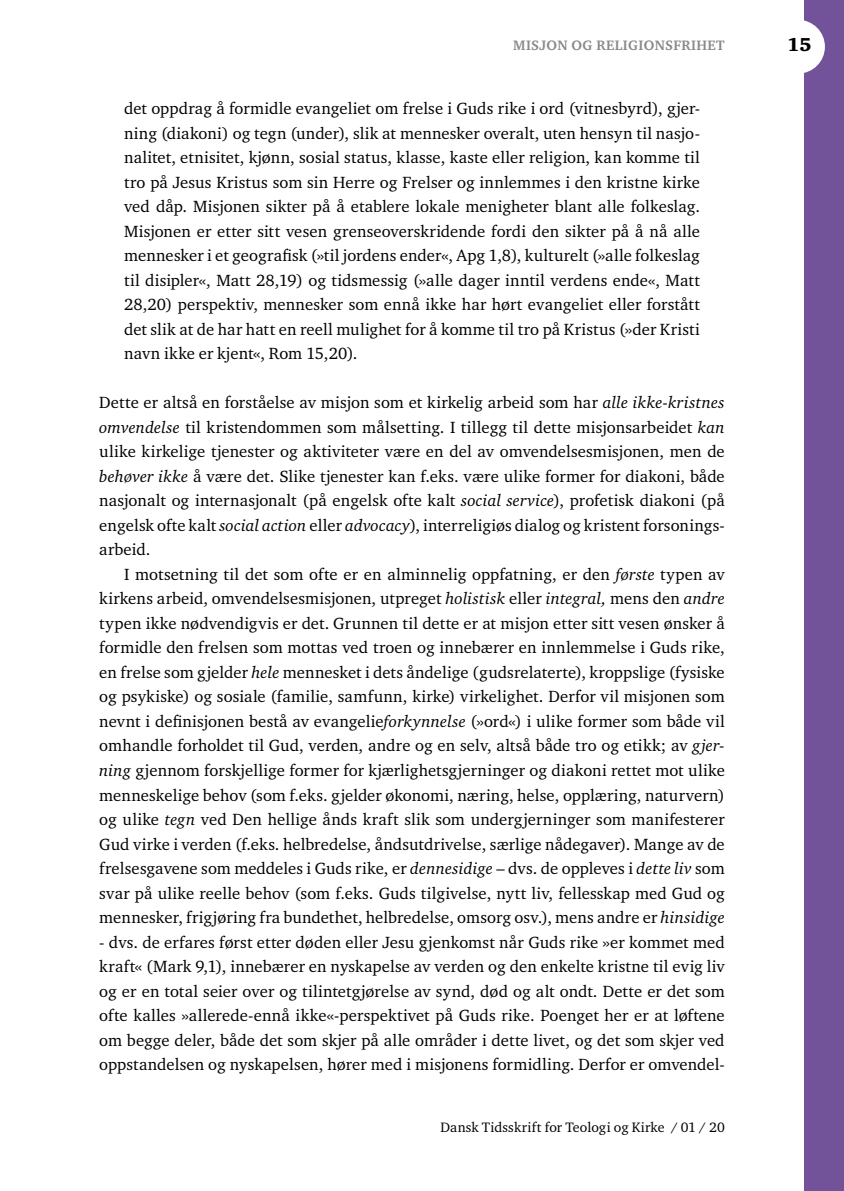
<style>
.page{position:relative;width:844px;height:1191px;background:#fff}
.page>*{position:absolute;margin:0;border:0;box-sizing:border-box;transform-origin:0 0}
.t1{font:900 19.25px "Charter ITC Std";color:#000}
.t2{font:16.62px/24.5px "Charter ITC Std";letter-spacing:.005em;color:#000;text-align:justify}
.t3{font:14px "Charter ITC Std";letter-spacing:.01em;color:#000}
.t4{font:700 14px "Charter ITC Std";letter-spacing:.025em;color:#87888a}
.s1{font-style:italic}
</style>
<div class="page">
<div style="left:804px;top:0;width:39px;height:1191px;background:#725299"></div>
<div style="left:771px;top:20px;width:53px;height:54px;background:#fff;border-radius:50%"></div>
<p class="t4" style="left:513px;top:37px;width:213px">MISJON OG RELIGIONSFRIHET</p>
<p class="t2" style="left:124px;top:96px;width:577px">det oppdrag å formidle evangeliet om frelse i Guds rike i ord (vitnesbyrd), gjer&shy;ning (diakoni) og tegn (under), slik at mennesker overalt, uten hensyn til nasjo&shy;nalitet, etnisitet, kjønn, sosial status, klasse, kaste eller religion, kan komme til tro på Jesus Kristus som sin Herre og Frelser og innlemmes i den kristne kirke ved dåp. Misjonen sikter på å etablere lokale menigheter blant alle folkeslag.<br>Misjonen er etter sitt vesen grenseoverskridende fordi den sikter på å nå alle mennesker i et geografisk (»til jordens ender«, Apg 1,8), kulturelt (»alle folkeslag til disipler«, Matt 28,19) og tidsmessig (»alle dager inntil verdens ende«, Matt 28,20) perspektiv, mennesker som ennå ikke har hørt evangeliet eller forstått det slik at de har hatt en reell mulighet for å komme til tro på Kristus (»der Kristi navn ikke er kjent«, Rom 15,20).</p>
<p class="t2" style="left:99px;top:390px;width:627px">Dette er altså en forståelse av misjon som et kirkelig arbeid som har <span class="s1">alle ikke-kristnes omvendelse</span> til kristendommen som målsetting. I tillegg til dette misjonsarbeidet <span class="s1">kan </span>ulike kirkelige tjenester og aktiviteter være en del av omvendelsesmisjonen, men de <span class="s1">behøver ikke</span> å være det. Slike tjenester kan f.eks. være ulike former for diakoni, både nasjonalt og internasjonalt (på engelsk ofte kalt <span class="s1">social service</span>), profetisk diakoni (på engelsk ofte kalt <span class="s1">social action</span> eller <span class="s1">advocacy</span>), interreligiøs dialog og kristent forsonings&shy;arbeid.</p>
<p class="t2" style="left:99px;top:561px;width:627px;text-indent:25px">I motsetning til det som ofte er en alminnelig oppfatning, er den <span class="s1">første</span> typen av kirkens arbeid, omvendelsesmisjonen, utpreget <span class="s1">holistisk</span> eller <span class="s1">integral,</span> mens den <span class="s1">andre </span>typen ikke nødvendigvis er det. Grunnen til dette er at misjon etter sitt vesen ønsker å formidle den frelsen som mottas ved troen og innebærer en innlemmelse i Guds rike, en frelse som gjelder <span class="s1">hele</span> mennesket i dets åndelige (gudsrelaterte), kroppslige (fysiske og psykiske) og sosiale (familie, samfunn, kirke) virkelighet. Derfor vil misjonen som nevnt i definisjonen bestå av evangelie<span class="s1">forkynnelse</span> (»ord«) i ulike former som både vil omhandle forholdet til Gud, verden, andre og en selv, altså både tro og etikk; av <span class="s1">gjer&shy;ning</span> gjennom forskjellige former for kjærlighetsgjerninger og diakoni rettet mot ulike menneskelige behov (som f.eks. gjelder økonomi, næring, helse, opplæring, naturvern) og ulike <span class="s1">tegn</span> ved Den hellige ånds kraft slik som undergjerninger som manifesterer Gud virke i verden (f.eks. helbredelse, åndsutdrivelse, særlige nådegaver). Mange av de frelsesgavene som meddeles i Guds rike, er <span class="s1">dennesidige</span> – dvs. de oppleves i <span class="s1">dette liv</span> som svar på ulike reelle behov (som f.eks. Guds tilgivelse, nytt liv, fellesskap med Gud og mennesker, frigjøring fra bundethet, helbredelse, omsorg osv.), mens andre er <span class="s1">hinsidige</span></p>
<p class="t2" style="left:99px;top:929px;width:627px">- dvs. de erfares først etter døden eller Jesu gjenkomst når Guds rike »er kommet med kraft« (Mark 9,1), innebærer en nyskapelse av verden og den enkelte kristne til evig liv og er en total seier over og tilintetgjørelse av synd, død og alt ondt. Dette er det som ofte kalles »allerede-ennå ikke«-perspektivet på Guds rike. Poenget her er at løftene om begge deler, både det som skjer på alle områder i dette livet, og det som skjer ved oppstandelsen og nyskapelsen, hører med i misjonens formidling. Derfor er omvendel-</p>
<p class="t3" style="left:440px;top:1118px;width:286px">Dansk Tidsskrift for Teologi og Kirke / 01 / 20</p>
<p class="t1" style="left:787px;top:33px;width:26px">15</p>
</div>
